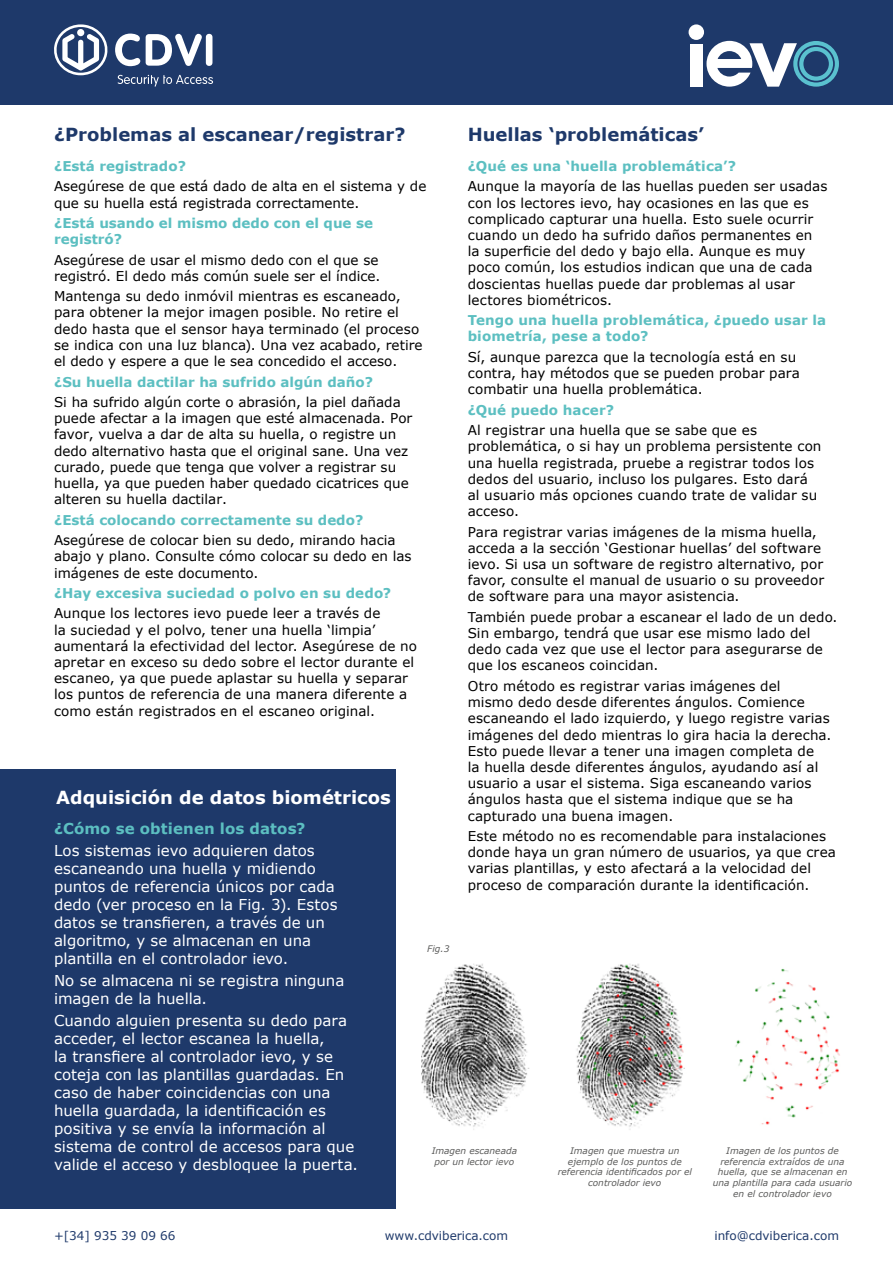
<style>
.page{position:relative;width:893px;height:1263px;background:#fff}
.page>*{position:absolute;margin:0;border:0;box-sizing:border-box;transform-origin:0 0}
.t1{font:700 18px "Verdana";color:#1e396a}
.t2{font:700 18px "Verdana";color:#fff}
.t3{font:15px/18px "Verdana";letter-spacing:.005em;color:#fff}
.t4{font:700 15px "Verdana";letter-spacing:.01em;color:#5cbfc1}
.t5{font:13.5px/16.2px "Verdana";letter-spacing:.005em;color:#000}
.t6{font:700 13.5px/16.2px "Verdana";color:#5cbfc1}
.t7{font:12px "Verdana";color:#1e396a}
.t8{font:italic 9px/10.8px "Verdana";color:#5c5c5b;text-align:center}
</style>
<div class="page">
<div style="left:0;top:770px;width:395px;height:439px;background:#1e396a"></div>
<div style="left:0;top:0;width:893px;height:104px;background:#1e396a"></div>
<svg style="left:54px;top:24px;width:54px;height:51px"></svg>
<svg style="left:118px;top:75px;width:95px;height:12px"></svg>
<svg style="left:115px;top:34px;width:25px;height:32px"></svg>
<svg style="left:146px;top:34px;width:56px;height:32px"></svg>
<div style="left:206px;top:34px;width:6px;height:32px;background:#fff;border-radius:3px"></div>
<div style="left:689px;top:24px;width:15px;height:16px;background:#fff;border-radius:50%"></div>
<div style="left:690px;top:44px;width:13px;height:43px;background:#fff"></div>
<svg style="left:706px;top:41px;width:133px;height:46px"></svg>
<img style="left:422px;top:963px;width:418px;height:167px">
<h1 class="t1" style="left:468px;top:122px;width:238px">Huellas ‘problemáticas’</h1>
<p class="t6" style="left:468px;top:158px;width:270px">¿Qué es una ‘huella problemática’?</p>
<p class="t5" style="left:468px;top:178px;width:361px">Aunque la mayoría de las huellas pueden ser usadas con los lectores ievo, hay ocasiones en las que es complicado capturar una huella. Esto suele ocurrir cuando un dedo ha sufrido daños permanentes en la superficie del dedo y bajo ella. Aunque es muy poco común, los estudios indican que una de cada doscientas huellas puede dar problemas al usar lectores biométricos.</p>
<p class="t6" style="left:468px;top:312px;width:360px">Tengo una huella problemática, ¿puedo usar la biometría, pese a todo?</p>
<p class="t5" style="left:468px;top:349px;width:334px">Sí, aunque parezca que la tecnología está en su contra, hay métodos que se pueden probar para combatir una huella problemática.</p>
<p class="t6" style="left:468px;top:401px;width:148px">¿Qué puedo hacer?</p>
<p class="t5" style="left:468px;top:422px;width:355px">Al registrar una huella que se sabe que es problemática, o si hay un problema persistente con una huella registrada, pruebe a registrar todos los dedos del usuario, incluso los pulgares. Esto dará al usuario más opciones cuando trate de validar su acceso.</p>
<p class="t5" style="left:468px;top:523px;width:358px">Para registrar varias imágenes de la misma huella, acceda a la sección ‘Gestionar huellas’ del software ievo. Si usa un software de registro alternativo, por favor, consulte el manual de usuario o su proveedor de software para una mayor asistencia.</p>
<p class="t5" style="left:468px;top:609px;width:371px">También puede probar a escanear el lado de un dedo.<br>Sin embargo, tendrá que usar ese mismo lado del dedo cada vez que use el lector para asegurarse de que los escaneos coincidan.</p>
<p class="t5" style="left:468px;top:678px;width:365px">Otro método es registrar varias imágenes del<br>mismo dedo desde diferentes ángulos. Comience escaneando el lado izquierdo, y luego registre varias imágenes del dedo mientras lo gira hacia la derecha.<br>Esto puede llevar a tener una imagen completa de<br>la huella desde diferentes ángulos, ayudando así al usuario a usar el sistema. Siga escaneando varios ángulos hasta que el sistema indique que se ha capturado una buena imagen.</p>
<p class="t5" style="left:468px;top:828px;width:370px">Este método no es recomendable para instalaciones donde haya un gran número de usuarios, ya que crea varias plantillas, y esto afectará a la velocidad del proceso de comparación durante la identificación.</p>
<h1 class="t1" style="left:54px;top:122px;width:353px">¿Problemas al escanear/registrar?</h1>
<p class="t6" style="left:54px;top:158px;width:134px">¿Está registrado?</p>
<p class="t5" style="left:54px;top:178px;width:374px">Asegúrese de que está dado de alta en el sistema y de que su huella está registrada correctamente.</p>
<p class="t6" style="left:54px;top:215px;width:321px">¿Está usando el mismo dedo con el que se registró?</p>
<p class="t5" style="left:54px;top:251px;width:328px">Asegúrese de usar el mismo dedo con el que se registró. El dedo más común suele ser el índice.</p>
<p class="t5" style="left:54px;top:288px;width:370px">Mantenga su dedo inmóvil mientras es escaneado, para obtener la mejor imagen posible. No retire el dedo hasta que el sensor haya terminado (el proceso se indica con una luz blanca). Una vez acabado, retire el dedo y espere a que le sea concedido el acceso.</p>
<p class="t6" style="left:54px;top:373px;width:321px">¿Su huella dactilar ha sufrido algún daño?</p>
<p class="t5" style="left:54px;top:394px;width:360px">Si ha sufrido algún corte o abrasión, la piel dañada puede afectar a la imagen que esté almacenada. Por favor, vuelva a dar de alta su huella, o registre un dedo alternativo hasta que el original sane. Una vez curado, puede que tenga que volver a registrar su huella, ya que pueden haber quedado cicatrices que alteren su huella dactilar.</p>
<p class="t6" style="left:54px;top:511px;width:311px">¿Está colocando correctamente su dedo?</p>
<p class="t5" style="left:54px;top:532px;width:359px">Asegúrese de colocar bien su dedo, mirando hacia abajo y plano. Consulte cómo colocar su dedo en las imágenes de este documento.</p>
<p class="t6" style="left:54px;top:585px;width:339px">¿Hay excesiva suciedad o polvo en su dedo?</p>
<p class="t5" style="left:54px;top:605px;width:365px">Aunque los lectores ievo puede leer a través de<br>la suciedad y el polvo, tener una huella ‘limpia’ aumentará la efectividad del lector. Asegúrese de no apretar en exceso su dedo sobre el lector durante el escaneo, ya que puede aplastar su huella y separar los puntos de referencia de una manera diferente a como están registrados en el escaneo original.</p>
<h1 class="t2" style="left:56px;top:785px;width:336px">Adquisición de datos biométricos</h1>
<p class="t4" style="left:54px;top:817px;width:253px">¿Cómo se obtienen los datos?</p>
<p class="t3" style="left:54px;top:841px;width:285px">Los sistemas ievo adquieren datos escaneando una huella y midiendo puntos de referencia únicos por cada dedo (ver proceso en la Fig. 3). Estos datos se transfieren, a través de un algoritmo, y se almacenan en una plantilla en el controlador ievo.</p>
<p class="t3" style="left:54px;top:971px;width:292px">No se almacena ni se registra ninguna imagen de la huella.</p>
<p class="t3" style="left:54px;top:1012px;width:305px">Cuando alguien presenta su dedo para acceder, el lector escanea la huella,<br>la transfiere al controlador ievo, y se coteja con las plantillas guardadas. En caso de haber coincidencias con una huella guardada, la identificación es positiva y se envía la información al sistema de control de accesos para que valide el acceso y desbloquee la puerta.</p>
<p class="t8" style="left:427px;top:943px;width:24px">Fig.3</p>
<p class="t8" style="left:432px;top:1145px;width:87px">Imagen escaneada por un lector ievo</p>
<p class="t8" style="left:558px;top:1145px;width:136px">Imagen que muestra un ejemplo de los puntos de referencia identificados por el controlador ievo</p>
<p class="t8" style="left:713px;top:1145px;width:141px">Imagen de los puntos de referencia extraídos de una huella, que se almacenan en una plantilla para cada usuario en el controlador ievo</p>
<p class="t7" style="left:54px;top:1227px;width:123px">+[34] 935 39 09 66</p>
<p class="t7" style="left:385px;top:1227px;width:125px">www.cdviberica.com</p>
<p class="t7" style="left:714px;top:1227px;width:126px">info@cdviberica.com</p>
</div>
